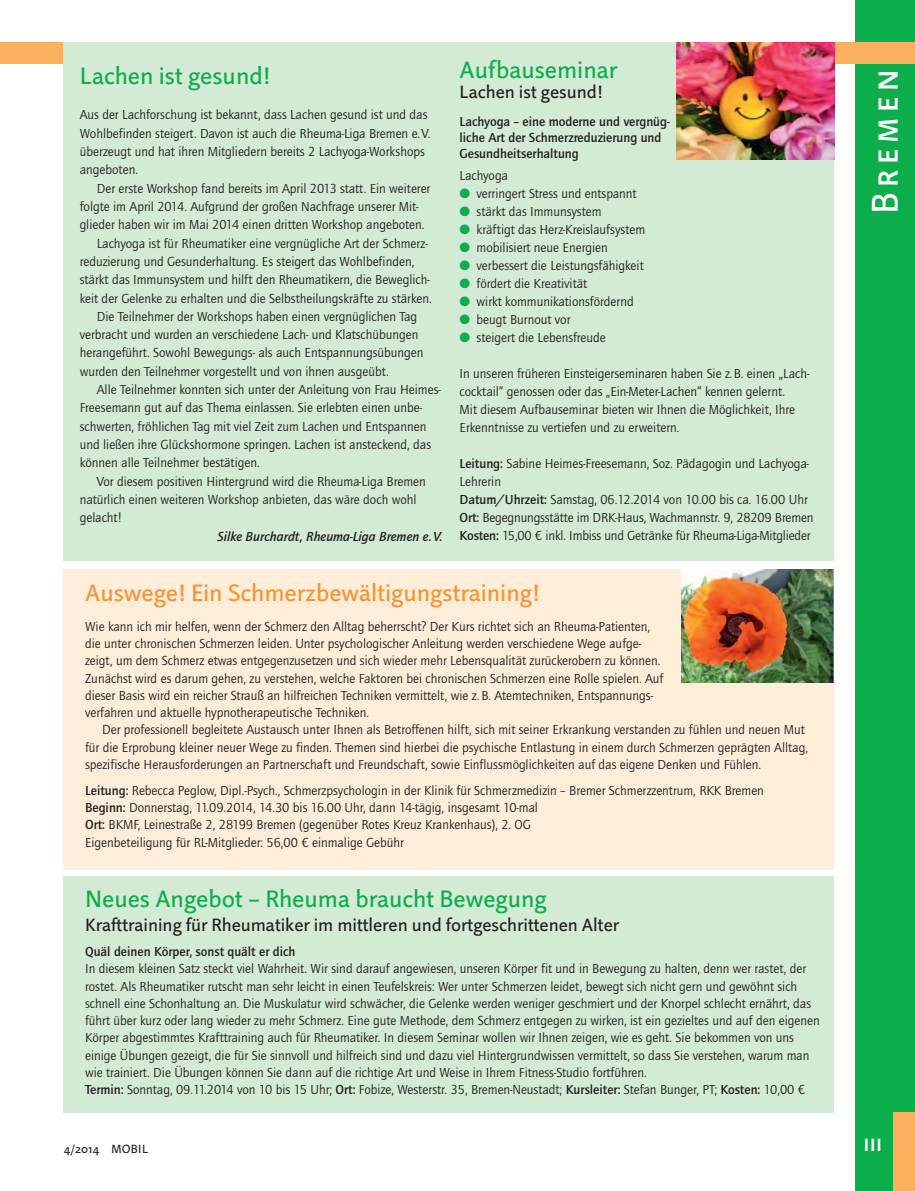
<style>
.page{position:relative;width:915px;height:1191px;background:#fff}
.page>*{position:absolute;margin:0;border:0;box-sizing:border-box;transform-origin:0 0}
.t1{font:37.5px "Linotype Projekt SC";letter-spacing:.1em;color:#fff}
.t2{font:24px "Linotype Projekt";color:#0cae4c}
.t3{font:24px "Linotype Projekt";color:#f79332}
.t4{font:18px "Linotype Projekt";color:#231f20}
.t5{font:700 18px "Linotype Projekt";color:#fff}
.t6{font:13.5px/17.2px "Quay Sans ITC";color:#231f20}
.t7{font:500 13.5px/15.8px "Quay Sans ITC";color:#231f20}
.t8{font:italic 500 13.5px "Quay Sans ITC";color:#231f20}
.t9{font:12px "Linotype Projekt";letter-spacing:.015em;color:#231f20}
.s1{color:#0cae4c}
.s2{font-weight:500}
</style>
<div class="page">
<div style="left:855px;top:0;width:59px;height:1191px;background:#0cae4c"></div>
<div style="left:0;top:43px;width:914px;height:21px;background:#fab05f"></div>
<div style="left:893px;top:1113px;width:21px;height:78px;background:#fab05f"></div>
<div style="left:64px;top:569px;width:769px;height:300px;background:#feedd9"></div>
<img style="left:681px;top:569px;width:151px;height:113px">
<div style="left:64px;top:876px;width:769px;height:237px;background:#d3ead4"></div>
<hr style="left:0;top:298px;width:1px;height:562px;background:#feedd9">
<div style="left:64px;top:43px;width:769px;height:517px;background:#d3ead4"></div>
<img style="left:676px;top:43px;width:157px;height:116px">
<h2 class="t2" style="left:80px;top:67px;width:192px">Lachen ist gesund!</h2>
<p class="t6" style="left:80px;top:107px;width:352px;line-height:18.3px">Aus der Lachforschung ist bekannt, dass Lachen gesund ist und das Wohlbefinden steigert. Davon ist auch die Rheuma-Liga Bremen e.V. überzeugt und hat ihren Mitgliedern bereits 2 Lachyoga-Workshops angeboten.</p>
<p class="t6" style="left:97px;top:181px;width:335px">Der erste Workshop fand bereits im April 2013 statt. Ein weiterer</p>
<p class="t6" style="left:80px;top:199px;width:340px">folgte im April 2014. Aufgrund der großen Nachfrage unserer Mit-</p>
<p class="t6" style="left:80px;top:217px;width:346px">glieder haben wir im Mai 2014 einen dritten Workshop angeboten.</p>
<p class="t6" style="left:97px;top:235px;width:332px">Lachyoga ist für Rheumatiker eine vergnügliche Art der Schmerz-</p>
<p class="t6" style="left:80px;top:254px;width:336px">reduzierung und Gesunderhaltung. Es steigert das Wohlbefinden,</p>
<p class="t6" style="left:80px;top:272px;width:351px">stärkt das Immunsystem und hilft den Rheumatikern, die Beweglich-</p>
<p class="t6" style="left:80px;top:290px;width:353px">keit der Gelenke zu erhalten und die Selbstheilungskräfte zu stärken.</p>
<p class="t6" style="left:97px;top:309px;width:322px">Die Teilnehmer der Workshops haben einen vergnüglichen Tag</p>
<p class="t6" style="left:80px;top:327px;width:340px">verbracht und wurden an verschiedene Lach- und Klatschübungen</p>
<p class="t6" style="left:80px;top:345px;width:345px">herangeführt. Sowohl Bewegungs- als auch Entspannungsübungen</p>
<p class="t6" style="left:80px;top:364px;width:310px">wurden den Teilnehmer vorgestellt und von ihnen ausgeübt.</p>
<p class="t6" style="left:97px;top:382px;width:345px">Alle Teilnehmer konnten sich unter der Anleitung von Frau Heimes-</p>
<p class="t6" style="left:80px;top:400px;width:344px">Freesemann gut auf das Thema einlassen. Sie erlebten einen unbe-</p>
<p class="t6" style="left:80px;top:418px;width:348px">schwerten, fröhlichen Tag mit viel Zeit zum Lachen und Entspannen</p>
<p class="t6" style="left:80px;top:437px;width:353px">und ließen ihre Glückshormone springen. Lachen ist ansteckend, das</p>
<p class="t6" style="left:80px;top:455px;width:181px">können alle Teilnehmer bestätigen.</p>
<p class="t6" style="left:97px;top:473px;width:330px">Vor diesem positiven Hintergrund wird die Rheuma-Liga Bremen</p>
<p class="t6" style="left:80px;top:492px;width:338px">natürlich einen weiteren Workshop anbieten, das wäre doch wohl</p>
<p class="t6" style="left:80px;top:510px;width:44px">gelacht!</p>
<p class="t8" style="left:217px;top:531px;width:227px">Silke Burchardt, Rheuma-Liga Bremen e.V.</p>
<h2 class="t2" style="left:459px;top:62px;width:159px">Aufbauseminar</h2>
<h3 class="t4" style="left:459px;top:85px;width:144px">Lachen ist gesund!</h3>
<p class="t7" style="left:459px;top:115px;width:211px">Lachyoga – eine moderne und vergnüg&shy;liche Art der Schmerzreduzierung und<br>Gesundheitserhaltung</p>
<p class="t6" style="left:459px;top:168px;width:50px">Lachyoga</p>
<p class="t6" style="left:459px;top:186px;width:178px"><span class="s1">●</span> verringert Stress und entspannt</p>
<p class="t6" style="left:459px;top:204px;width:143px"><span class="s1">●</span> stärkt das Immunsystem</p>
<p class="t6" style="left:459px;top:222px;width:187px"><span class="s1">●</span> kräftigt das Herz-Kreislaufsystem</p>
<p class="t6" style="left:459px;top:240px;width:150px"><span class="s1">●</span> mobilisiert neue Energien</p>
<p class="t6" style="left:459px;top:258px;width:185px"><span class="s1">●</span> verbessert die Leistungsfähigkeit</p>
<p class="t6" style="left:459px;top:276px;width:129px"><span class="s1">●</span> fördert die Kreativität</p>
<p class="t6" style="left:459px;top:294px;width:175px"><span class="s1">●</span> wirkt kommunikationsfördernd</p>
<p class="t6" style="left:459px;top:312px;width:112px"><span class="s1">●</span> beugt Burnout vor</p>
<p class="t6" style="left:459px;top:330px;width:148px"><span class="s1">●</span> steigert die Lebensfreude</p>
<p class="t6" style="left:459px;top:365px;width:351px;line-height:18px">In unseren früheren Einsteigerseminaren haben Sie z.B. einen „Lach&shy;cocktail“ genossen oder das „Ein-Meter-Lachen“ kennen gelernt.<br>Mit diesem Aufbauseminar bieten wir Ihnen die Möglichkeit, Ihre Erkenntnisse zu vertiefen und zu erweitern.</p>
<p class="t6" style="left:459px;top:455px;width:355px;line-height:18px"><span class="s2">Leitung:</span> Sabine Heimes-Freesemann, Soz. Pädagogin und Lachyoga-Lehrerin<br><span class="s2">Datum/Uhrzeit:</span> Samstag, 06.12.2014 von 10.00 bis ca. 16.00 Uhr <span class="s2">Ort:</span> Begegnungsstätte im DRK-Haus, Wachmannstr. 9, 28209 Bremen <span class="s2">Kosten:</span> 15,00 € inkl. Imbiss und Getränke für Rheuma-Liga-Mitglieder</p>
<h2 class="t3" style="left:85px;top:584px;width:456px">Auswege! Ein Schmerzbewältigungstraining!</h2>
<p class="t6" style="left:85px;top:619px;width:579px">Wie kann ich mir helfen, wenn der Schmerz den Alltag beherrscht? Der Kurs richtet sich an Rheuma-Patienten, die unter chronischen Schmerzen leiden. Unter psychologischer Anleitung werden verschiedene Wege aufge&shy;zeigt, um dem Schmerz etwas entgegenzusetzen und sich wieder mehr Lebensqualität zurückerobern zu können.<br>Zunächst wird es darum gehen, zu verstehen, welche Faktoren bei chronischen Schmerzen eine Rolle spielen. Auf dieser Basis wird ein reicher Strauß an hilfreichen Techniken vermittelt, wie z. B. Atemtechniken, Entspannungs&shy;verfahren und aktuelle hypnotherapeutische Techniken.</p>
<p class="t6" style="left:85px;top:722px;width:724px;text-indent:17px">Der professionell begleitete Austausch unter Ihnen als Betroffenen hilft, sich mit seiner Erkrankung verstanden zu fühlen und neuen Mut für die Erprobung kleiner neuer Wege zu finden. Themen sind hierbei die psychische Entlastung in einem durch Schmerzen geprägten Alltag, spezifische Herausforderungen an Partnerschaft und Freundschaft, sowie Einflussmöglichkeiten auf das eigene Denken und Fühlen.</p>
<p class="t6" style="left:85px;top:782px;width:680px"><span class="s2">Leitung:</span> Rebecca Peglow, Dipl.-Psych., Schmerzpsychologin in der Klinik für Schmerzmedizin – Bremer Schmerzzentrum, RKK Bremen <span class="s2">Beginn:</span> Donnerstag, 11.09.2014, 14.30 bis 16.00 Uhr, dann 14-tägig, insgesamt 10-mal<br><span class="s2">Ort:</span> BKMF, Leinestraße 2, 28199 Bremen (gegenüber Rotes Kreuz Krankenhaus), 2. OG<br>Eigenbeteiligung für RL-Mitglieder: 56,00 € einmalige Gebühr</p>
<h2 class="t2" style="left:85px;top:891px;width:463px">Neues Angebot – Rheuma braucht Bewegung</h2>
<h3 class="t4" style="left:85px;top:919px;width:535px">Krafttraining für Rheumatiker im mittleren und fortgeschrittenen Alter</h3>
<p class="t7" style="left:85px;top:944px;width:212px">Quäl deinen Körper, sonst quält er dich</p>
<p class="t6" style="left:85px;top:961px;width:736px">In diesem kleinen Satz steckt viel Wahrheit. Wir sind darauf angewiesen, unseren Körper fit und in Bewegung zu halten, denn wer rastet, der rostet. Als Rheumatiker rutscht man sehr leicht in einen Teufelskreis: Wer unter Schmerzen leidet, bewegt sich nicht gern und gewöhnt sich schnell eine Schonhaltung an. Die Muskulatur wird schwächer, die Gelenke werden weniger geschmiert und der Knorpel schlecht ernährt, das führt über kurz oder lang wieder zu mehr Schmerz. Eine gute Methode, dem Schmerz entgegen zu wirken, ist ein gezieltes und auf den eigenen Körper abgestimmtes Krafttraining auch für Rheumatiker. In diesem Seminar wollen wir Ihnen zeigen, wie es geht. Sie bekommen von uns einige Übungen gezeigt, die für Sie sinnvoll und hilfreich sind und dazu viel Hintergrundwissen vermittelt, so dass Sie verstehen, warum man wie trainiert. Die Übungen können Sie dann auf die richtige Art und Weise in Ihrem Fitness-Studio fortführen.<br><span class="s2">Termin:</span> Sonntag, 09.11.2014 von 10 bis 15 Uhr; <span class="s2">Ort:</span> Fobize, Westerstr. 35, Bremen-Neustadt; <span class="s2">Kursleiter:</span> Stefan Bunger, PT; <span class="s2">Kosten:</span> 10,00 €</p>
<p class="t9" style="left:64px;top:1144px;width:86px">4/2014 MOBIL</p>
<h1 class="t1" style="left:871px;top:214px;width:147px;rotate:-90deg">Bremen</h1>
<h3 class="t5" style="left:863px;top:1138px;width:20px">III</h3>
</div>
